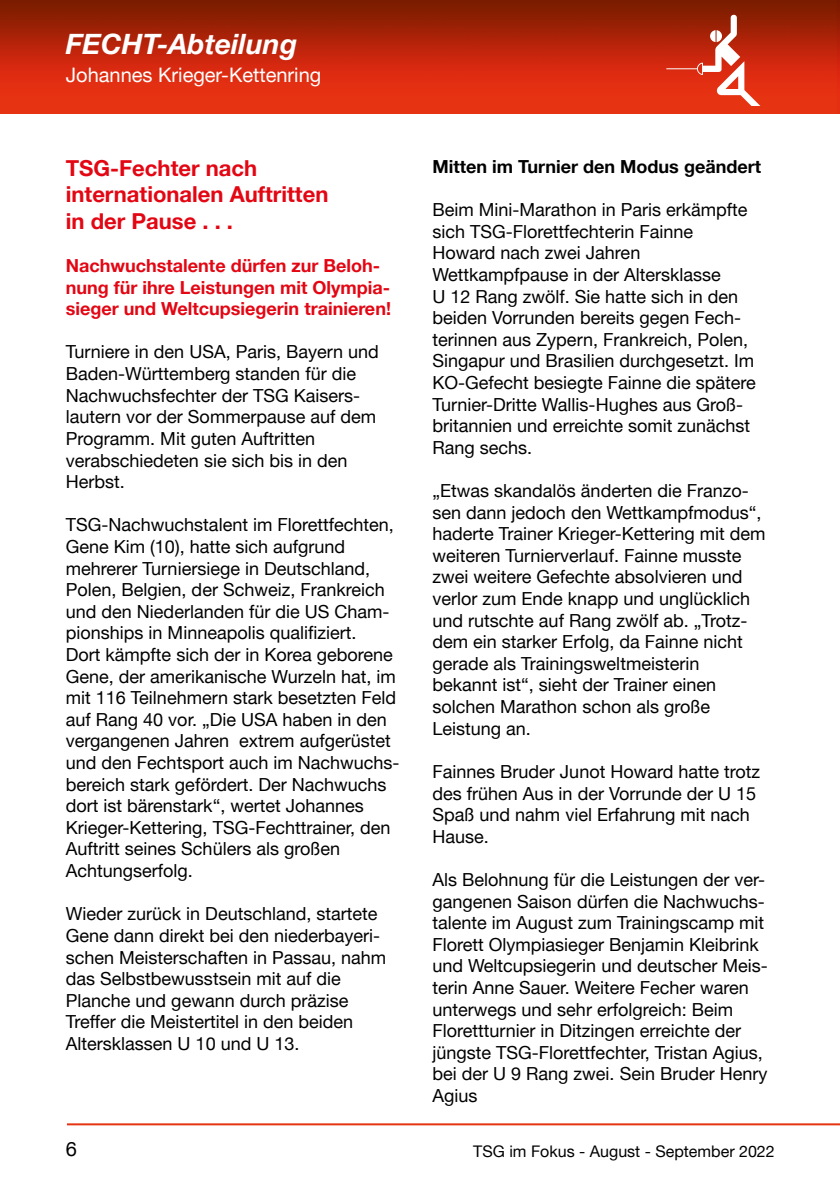
<style>
.page{position:relative;width:840px;height:1191px;background:#fff}
.page>*{position:absolute;margin:0;border:0;box-sizing:border-box;transform-origin:0 0}
.t1{font:italic 700 28px "Helvetica Neue";color:#fff}
.t2{font:700 22px/26.4px "Helvetica Neue";color:#e30613}
.t3{font:20px "Helvetica Neue";color:#fff}
.t4{font:20px "Helvetica Neue";color:#000}
.t5{font:18px/21.6px "Helvetica Neue";color:#000}
.t6{font:700 18px/21.6px "Helvetica Neue";color:#e30613}
.t7{font:700 18px "Helvetica Neue";color:#000}
.t8{font:16px "Helvetica Neue";color:#000}
</style>
<div class="page">
<img style="left:0;top:0;width:839px;height:113px">
<hr style="left:67px;top:1123px;width:772px;height:2px;background:#e63312">
<svg style="left:666px;top:15px;width:97px;height:91px;background:#ce4a33"></svg>
<h1 class="t1" style="left:66px;top:26px;width:233px">FECHT-Abteilung</h1>
<p class="t3" style="left:66px;top:63px;width:257px">Johannes Krieger-Kettenring</p>
<p class="t2" style="left:66px;top:154px;width:264px">TSG-Fechter nach internationalen Auftritten in der Pause . . .</p>
<p class="t6" style="left:66px;top:254px;width:326px">Nachwuchstalente dürfen zur Beloh&shy;nung für ihre Leistungen mit Olympia&shy;sieger und Weltcupsiegerin trainieren!</p>
<p class="t5" style="left:66px;top:341px;width:314px">Turniere in den USA, Paris, Bayern und<br>Baden-Württemberg standen für die<br>Nachwuchsfechter der TSG Kaisers&shy;lautern vor der Sommerpause auf dem<br>Programm. Mit guten Auftritten verabschiedeten sie sich bis in den<br>Herbst.</p>
<p class="t5" style="left:66px;top:514px;width:335px">TSG-Nachwuchstalent im Florettfechten, Gene Kim (10), hatte sich aufgrund mehrerer Turniersiege in Deutschland, Polen, Belgien, der Schweiz, Frankreich und den Niederlanden für die US Cham&shy;pionships in Minneapolis qualifiziert.<br>Dort kämpfte sich der in Korea geborene Gene, der amerikanische Wurzeln hat, im mit 116 Teilnehmern stark besetzten Feld auf Rang 40 vor. „Die USA haben in den vergangenen Jahren extrem aufgerüstet und den Fechtsport auch im Nachwuchs&shy;bereich stark gefördert. Der Nachwuchs dort ist bärenstark“, wertet Johannes Krieger-Kettering, TSG-Fechttrainer, den Auftritt seines Schülers als großen Achtungserfolg.</p>
<p class="t5" style="left:66px;top:902px;width:322px">Wieder zurück in Deutschland, startete Gene dann direkt bei den niederbayeri&shy;schen Meisterschaften in Passau, nahm das Selbstbewusstsein mit auf die Planche und gewann durch präzise Treffer die Meistertitel in den beiden Altersklassen U 10 und U 13.</p>
<p class="t7" style="left:432px;top:155px;width:330px">Mitten im Turnier den Modus geändert</p>
<p class="t5" style="left:432px;top:199px;width:325px">Beim Mini-Marathon in Paris erkämpfte sich TSG-Florettfechterin Fainne Howard nach zwei Jahren Wettkampfpause in der Altersklasse<br>U 12 Rang zwölf. Sie hatte sich in den beiden Vorrunden bereits gegen Fech&shy;terinnen aus Zypern, Frankreich, Polen, Singapur und Brasilien durchgesetzt. Im KO-Gefecht besiegte Fainne die spätere Turnier-Dritte Wallis-Hughes aus Groß&shy;britannien und erreichte somit zunächst Rang sechs.</p>
<p class="t5" style="left:432px;top:479px;width:334px">„Etwas skandalös änderten die Franzo&shy;sen dann jedoch den Wettkampfmodus“, haderte Trainer Krieger-Kettering mit dem weiteren Turnierverlauf. Fainne musste zwei weitere Gefechte absolvieren und verlor zum Ende knapp und unglücklich und rutschte auf Rang zwölf ab. „Trotz&shy;dem ein starker Erfolg, da Fainne nicht gerade als Trainingsweltmeisterin bekannt ist“, sieht der Trainer einen solchen Marathon schon als große Leistung an.</p>
<p class="t5" style="left:432px;top:760px;width:329px">Fainnes Bruder Junot Howard hatte trotz des frühen Aus in der Vorrunde der U 15<br>Spaß und nahm viel Erfahrung mit nach<br>Hause.</p>
<p class="t5" style="left:432px;top:868px;width:337px">Als Belohnung für die Leistungen der ver&shy;gangenen Saison dürfen die Nachwuchs&shy;talente im August zum Trainingscamp mit Florett Olympiasieger Benjamin Kleibrink und Weltcupsiegerin und deutscher Meis&shy;terin Anne Sauer. Weitere Fecher waren unterwegs und sehr erfolgreich: Beim Florettturnier in Ditzingen erreichte der jüngste TSG-Florettfechter, Tristan Agius, bei der U 9 Rang zwei. Sein Bruder Henry Agius</p>
<p class="t4" style="left:66px;top:1136px;width:13px">6</p>
<p class="t8" style="left:473px;top:1141px;width:303px">TSG im Fokus - August - September 2022</p>
</div>
